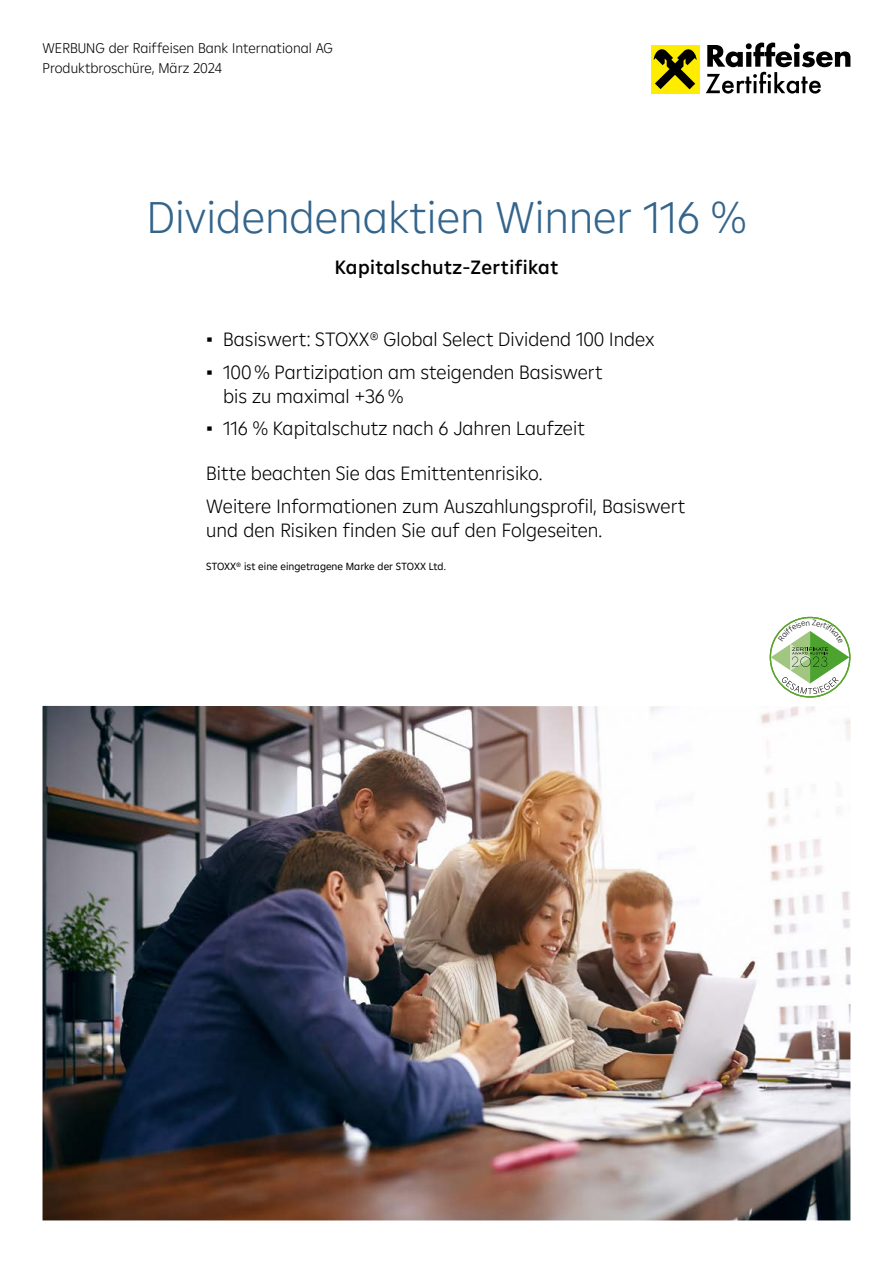
<style>
.page{position:relative;width:893px;height:1263px;background:#fff}
.page>*{position:absolute;margin:0;border:0;box-sizing:border-box;transform-origin:0 0}
.Titel_Blau{font:300 45px "Amalia";color:#33648b}
.Fließtext{font:300 19.5px/24px "Amalia";color:#000}
.Bulletpoints_Deckbla{font:300 19.5px "Amalia";color:#000}
.Deckblatt_-_Produktk{font:500 19.5px "Amalia";letter-spacing:.02em;color:#000}
.Kopfzeile{font:300 14.25px/19.4px "Amalia";color:#000}
.Fußnote{font:10.5px "Amalia";color:#000}
.s1{font-family:"Trebuchet MS";font-weight:400}
</style>
<div class="page">
<div style="left:651px;top:45px;width:48px;height:48px;background:#ffed00"></div>
<svg style="left:654px;top:49px;width:43px;height:40px"></svg>
<svg style="left:706px;top:43px;width:144px;height:51px"></svg>
<img style="left:43px;top:706px;width:807px;height:514px">
<svg style="left:771px;top:620px;width:78px;height:74px"></svg>
<p class="Kopfzeile" style="left:43px;top:38px;width:292px">WERBUNG der Raiffeisen Bank International AG<br>Produktbroschüre, März 2024</p>
<p class="Titel_Blau" style="left:147px;top:188px;width:601px">Dividendenaktien Winner 116 %</p>
<p class="Deckblatt_-_Produktk" style="left:335px;top:255px;width:225px">Kapitalschutz-Zertifikat</p>
<p class="Fließtext" style="left:206px;top:326px;width:450px"><span class="s1">▪</span> Basiswert: STOXX® Global Select Dividend 100 Index</p>
<p class="Fließtext" style="left:223px;top:359px;width:381px;text-indent:-17px"><span class="s1">▪</span> 100 % Partizipation am steigenden Basiswert bis zu maximal +36 %</p>
<p class="Fließtext" style="left:206px;top:416px;width:380px"><span class="s1">▪</span> 116 % Kapitalschutz nach 6 Jahren Laufzeit</p>
<p class="Bulletpoints_Deckbla" style="left:206px;top:461px;width:338px">Bitte beachten Sie das Emittentenrisiko.</p>
<p class="Fließtext" style="left:206px;top:493px;width:481px">Weitere Informationen zum Auszahlungsprofil, Basiswert und den Risiken finden Sie auf den Folgeseiten.</p>
<p class="Fußnote" style="left:206px;top:560px;width:241px">STOXX® ist eine eingetragene Marke der STOXX Ltd.</p>
</div>
